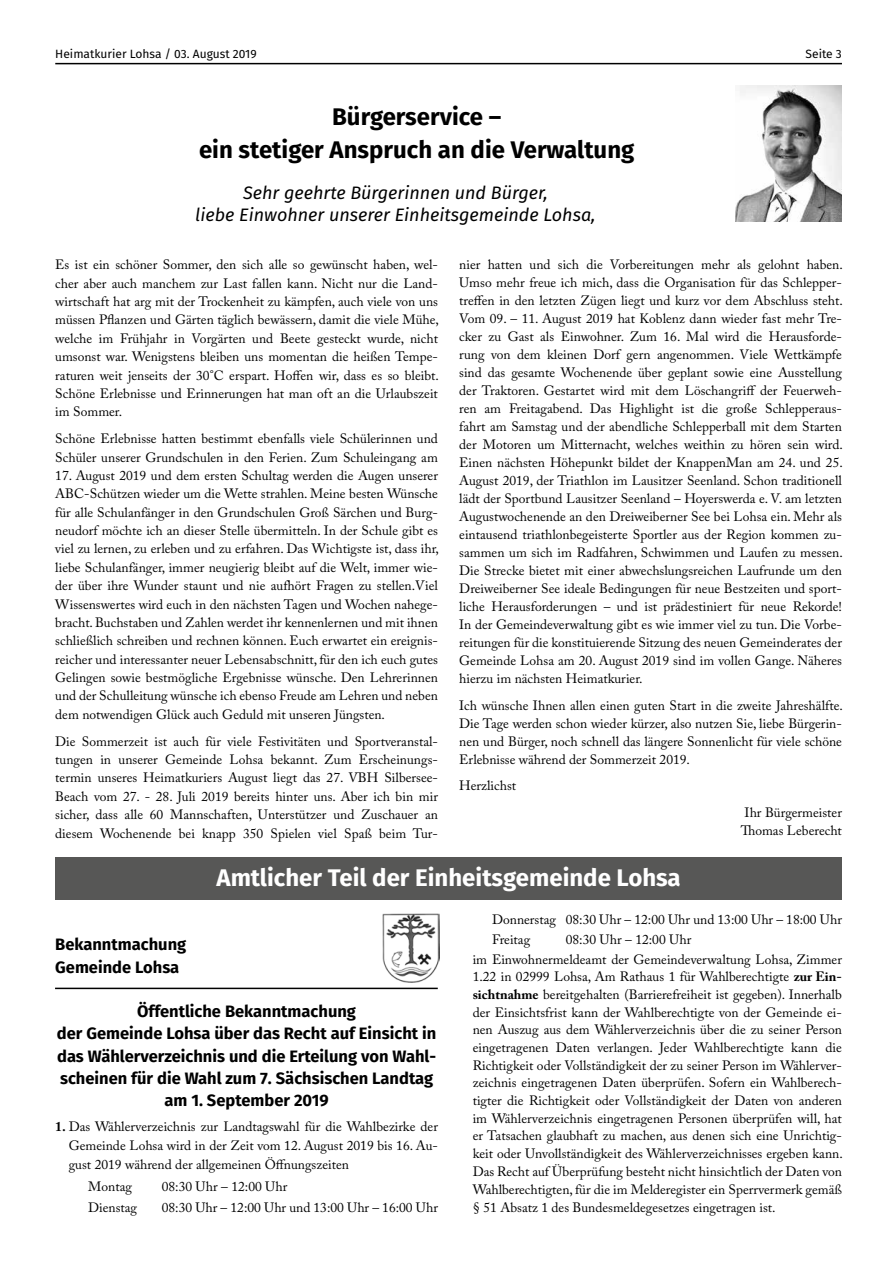
<style>
.page{position:relative;width:893px;height:1263px;background:#fff}
.page>*{position:absolute;margin:0;border:0;box-sizing:border-box;transform-origin:0 0}
.t1{font:700 24px/33px "Fira Sans";color:#000;text-align:center}
.t2{font:700 24px "Fira Sans";color:#fff}
.t3{font:italic 18px/22.2px "Fira Sans";color:#000;text-align:center}
.t4{font:700 16.5px/22.2px "Fira Sans";color:#000}
.t5{font:13.5px/18.3px "Adobe Caslon Pro";color:#000;text-align:justify}
.t6{font:12px "Fira Sans";color:#000}
.s1{font-weight:700}
</style>
<div class="page">
<hr style="left:55px;top:63px;width:787px;height:1px;background:#000">
<img style="left:736px;top:85px;width:106px;height:136px">
<div style="left:55px;top:857px;width:787px;height:42px;background:#575756"></div>
<img style="left:383px;top:914px;width:56px;height:69px">
<hr style="left:55px;top:988px;width:383px;height:1px;background:#000">
<p class="t6" style="left:55px;top:45px;width:203px">Heimatkurier Lohsa / 03. August 2019</p>
<p class="t6" style="left:806px;top:45px;width:38px">Seite 3</p>
<h1 class="t1" style="left:199px;top:98px;width:437px">Bürgerservice –<br>ein stetiger Anspruch an die Verwaltung</h1>
<h2 class="t3" style="left:195px;top:181px;width:402px">Sehr geehrte Bürgerinnen und Bürger,<br>liebe Einwohner unserer Einheitsgemeinde Lohsa,</h2>
<p class="t5" style="left:55px;top:255px;width:385px">Es ist ein schöner Sommer, den sich alle so gewünscht haben, wel&shy;cher aber auch manchem zur Last fallen kann. Nicht nur die Land&shy;wirtschaft hat arg mit der Trockenheit zu kämpfen, auch viele von uns müssen Pflanzen und Gärten täglich bewässern, damit die viele Mühe, welche im Frühjahr in Vorgärten und Beete gesteckt wurde, nicht umsonst war. Wenigstens bleiben uns momentan die heißen Tempe&shy;raturen weit jenseits der 30°C erspart. Hoffen wir, dass es so bleibt.<br>Schöne Erlebnisse und Erinnerungen hat man oft an die Urlaubszeit im Sommer.</p>
<p class="t5" style="left:55px;top:429px;width:384px">Schöne Erlebnisse hatten bestimmt ebenfalls viele Schülerinnen und<br>Schüler unserer Grundschulen in den Ferien. Zum Schuleingang am</p>
<p class="t5" style="left:55px;top:466px;width:385px">17. August 2019 und dem ersten Schultag werden die Augen unserer ABC-Schützen wieder um die Wette strahlen. Meine besten Wünsche für alle Schulanfänger in den Grundschulen Groß Särchen und Burg&shy;neudorf möchte ich an dieser Stelle übermitteln. In der Schule gibt es viel zu lernen, zu erleben und zu erfahren. Das Wichtigste ist, dass ihr, liebe Schulanfänger, immer neugierig bleibt auf die Welt, immer wie&shy;der über ihre Wunder staunt und nie aufhört Fragen zu stellen.Viel Wissenswertes wird euch in den nächsten Tagen und Wochen nahege&shy;bracht. Buchstaben und Zahlen werdet ihr kennenlernen und mit ihnen schließlich schreiben und rechnen können. Euch erwartet ein ereignis&shy;reicher und interessanter neuer Lebensabschnitt, für den ich euch gutes Gelingen sowie bestmögliche Ergebnisse wünsche. Den Lehrerinnen und der Schulleitung wünsche ich ebenso Freude am Lehren und neben dem notwendigen Glück auch Geduld mit unseren Jüngsten.</p>
<p class="t5" style="left:55px;top:732px;width:384px">Die Sommerzeit ist auch für viele Festivitäten und Sportveranstal&shy;tungen in unserer Gemeinde Lohsa bekannt. Zum Erscheinungs&shy;termin unseres Heimatkuriers August liegt das 27. VBH Silbersee-Beach vom 27. - 28. Juli 2019 bereits hinter uns. Aber ich bin mir sicher, dass alle 60 Mannschaften, Unterstützer und Zuschauer an diesem Wochenende bei knapp 350 Spielen viel Spaß beim Tur-</p>
<p class="t5" style="left:459px;top:256px;width:385px">nier hatten und sich die Vorbereitungen mehr als gelohnt haben.<br>Umso mehr freue ich mich, dass die Organisation für das Schlepper&shy;treffen in den letzten Zügen liegt und kurz vor dem Abschluss steht.<br>Vom 09. – 11. August 2019 hat Koblenz dann wieder fast mehr Tre&shy;cker zu Gast als Einwohner. Zum 16. Mal wird die Herausforde&shy;rung von dem kleinen Dorf gern angenommen. Viele Wettkämpfe sind das gesamte Wochenende über geplant sowie eine Ausstellung der Traktoren. Gestartet wird mit dem Löschangriff der Feuerweh&shy;ren am Freitagabend. Das Highlight ist die große Schlepperaus&shy;fahrt am Samstag und der abendliche Schlepperball mit dem Starten der Motoren um Mitternacht, welches weithin zu hören sein wird.<br>Einen nächsten Höhepunkt bildet der KnappenMan am 24. und 25.<br>August 2019, der Triathlon im Lausitzer Seenland. Schon traditionell lädt der Sportbund Lausitzer Seenland – Hoyerswerda e. V. am letzten Augustwochenende an den Dreiweiberner See bei Lohsa ein. Mehr als eintausend triathlonbegeisterte Sportler aus der Region kommen zu&shy;sammen um sich im Radfahren, Schwimmen und Laufen zu messen.<br>Die Strecke bietet mit einer abwechslungsreichen Laufrunde um den Dreiweiberner See ideale Bedingungen für neue Bestzeiten und sport&shy;liche Herausforderungen – und ist prädestiniert für neue Rekorde!<br>In der Gemeindeverwaltung gibt es wie immer viel zu tun. Die Vorbe&shy;reitungen für die konstituierende Sitzung des neuen Gemeinderates der Gemeinde Lohsa am 20. August 2019 sind im vollen Gange. Näheres hierzu im nächsten Heimatkurier.</p>
<p class="t5" style="left:459px;top:696px;width:385px">Ich wünsche Ihnen allen einen guten Start in die zweite Jahreshälfte.<br>Die Tage werden schon wieder kürzer, also nutzen Sie, liebe Bürgerin&shy;nen und Bürger, noch schnell das längere Sonnenlicht für viele schöne Erlebnisse während der Sommerzeit 2019.</p>
<p class="t5" style="left:459px;top:776px;width:58px">Herzlichst</p>
<p class="t5" style="left:741px;top:803px;width:103px">Ihr Bürgermeister<br>Thomas Leberecht</p>
<h1 class="t2" style="left:217px;top:858px;width:466px">Amtlicher Teil der Einheitsgemeinde Lohsa</h1>
<p class="t4" style="left:55px;top:932px;width:133px">Bekanntmachung<br>Gemeinde Lohsa</p>
<p class="t4" style="left:57px;top:999px;width:381px;text-align:center">Öffentliche Bekanntmachung<br>der Gemeinde Lohsa über das Recht auf Einsicht in das Wählerverzeichnis und die Erteilung von Wahl&shy;scheinen für die Wahl zum 7. Sächsischen Landtag am 1. September 2019</p>
<p class="t5" style="left:69px;top:1116px;width:371px;line-height:19.2px;text-indent:-14px"><span class="s1">1.</span> Das Wählerverzeichnis zur Landtagswahl für die Wahlbezirke der Gemeinde Lohsa wird in der Zeit vom 12. August 2019 bis 16. Au&shy;gust 2019 während der allgemeinen Öffnungszeiten</p>
<p class="t5" style="left:88px;top:1177px;width:45px">Montag</p>
<p class="t5" style="left:162px;top:1177px;width:127px">08:30 Uhr – 12:00 Uhr</p>
<p class="t5" style="left:88px;top:1198px;width:50px">Dienstag</p>
<p class="t5" style="left:162px;top:1198px;width:278px">08:30 Uhr – 12:00 Uhr und 13:00 Uhr – 16:00 Uhr</p>
<p class="t5" style="left:492px;top:909px;width:351px;line-height:20.2px">Donnerstag 08:30 Uhr – 12:00 Uhr und 13:00 Uhr – 18:00 Uhr<br>Freitag</p>
<p class="t5" style="left:473px;top:929px;width:371px;line-height:19.8px;text-indent:93px">08:30 Uhr – 12:00 Uhr<br>im Einwohnermeldeamt der Gemeindeverwaltung Lohsa, Zimmer</p>
<p class="t5" style="left:473px;top:968px;width:372px;line-height:17.7px">1.22 in 02999 Lohsa, Am Rathaus 1 für Wahlberechtigte <span class="s1">zur Ein&shy;sichtnahme</span> bereitgehalten (Barrierefreiheit ist gegeben). Innerhalb der Einsichtsfrist kann der Wahlberechtigte von der Gemeinde ei&shy;nen Auszug aus dem Wählerverzeichnis über die zu seiner Person eingetragenen Daten verlangen. Jeder Wahlberechtigte kann die Richtigkeit oder Vollständigkeit der zu seiner Person im Wählerver&shy;zeichnis eingetragenen Daten überprüfen. Sofern ein Wahlberech&shy;tigter die Richtigkeit oder Vollständigkeit der Daten von anderen im Wählerverzeichnis eingetragenen Personen überprüfen will, hat er Tatsachen glaubhaft zu machen, aus denen sich eine Unrichtig&shy;keit oder Unvollständigkeit des Wählerverzeichnisses ergeben kann.<br>Das Recht auf Überprüfung besteht nicht hinsichtlich der Daten von Wahlberechtigten, für die im Melderegister ein Sperrvermerk gemäß § 51 Absatz 1 des Bundesmeldegesetzes eingetragen ist.</p>
</div>
